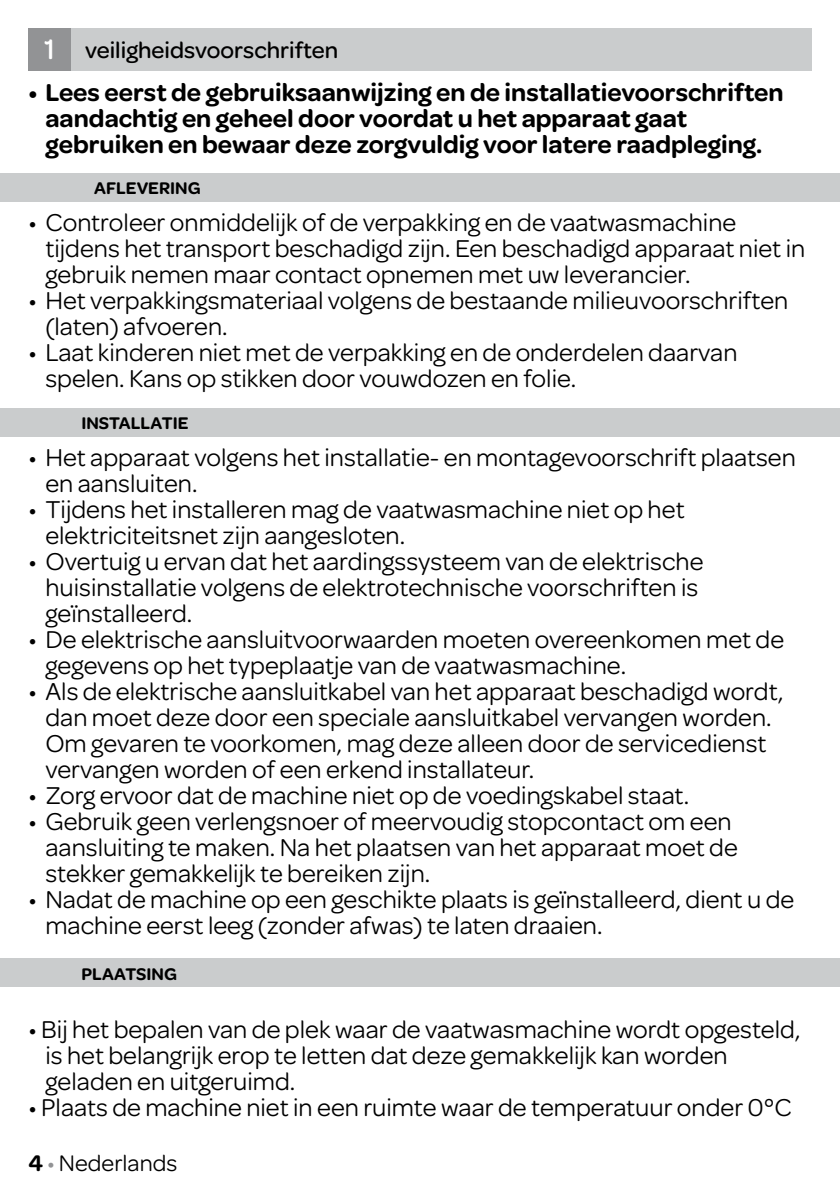
<style>
.page{position:relative;width:840px;height:1191px;background:#fff}
.page>*{position:absolute;margin:0;border:0;box-sizing:border-box;transform-origin:0 0}
.t1{font:26px/26px "Omnes";color:#000}
.t2{font:600 26px/26px "Omnes";color:#000}
.t3{font:500 24px "Omnes";color:#000}
.t4{font:24px "Omnes";color:#000}
.t5{font:600 18px "Omnes";color:#000}
.s1{font-size:30px;color:#fff}
.s2{font-weight:600}
.s3{color:#929395}
</style>
<div class="page">
<div style="left:57px;top:28px;width:754px;height:43px;background:#cacccd"></div>
<div style="left:28px;top:28px;width:43px;height:43px;background:#929395"></div>
<div style="left:0;top:173px;width:839px;height:28px;background:#cacccd"></div>
<div style="left:0;top:408px;width:839px;height:29px;background:#cacccd"></div>
<div style="left:0;top:958px;width:839px;height:28px;background:#cacccd"></div>
<p class="t3" style="left:44px;top:33px;width:295px"><span class="s1">1</span> veiligheidsvoorschriften</p>
<p class="t2" style="left:45px;top:78px;width:739px;text-indent:-17px">• Lees eerst de gebruiksaanwijzing en de installatievoorschriften aandachtig en geheel door voordat u het apparaat gaat gebruiken en bewaar deze zorgvuldig voor latere raadpleging.</p>
<p class="t5" style="left:94px;top:175px;width:108px">AFLEVERING</p>
<p class="t1" style="left:45px;top:208px;width:761px;text-indent:-17px">• Controleer onmiddelijk of de verpakking en de vaatwasmachine tijdens het transport beschadigd zijn. Een beschadigd apparaat niet in gebruik nemen maar contact opnemen met uw leverancier.</p>
<p class="t1" style="left:45px;top:286px;width:744px;text-indent:-17px">• Het verpakkingsmateriaal volgens de bestaande milieuvoorschriften (laten) afvoeren.</p>
<p class="t1" style="left:45px;top:338px;width:693px;text-indent:-17px">• Laat kinderen niet met de verpakking en de onderdelen daarvan spelen. Kans op stikken door vouwdozen en folie.</p>
<p class="t5" style="left:81px;top:410px;width:109px">INSTALLATIE</p>
<p class="t1" style="left:45px;top:442px;width:751px;text-indent:-17px">• Het apparaat volgens het installatie- en montagevoorschrift plaatsen en aansluiten.</p>
<p class="t1" style="left:45px;top:494px;width:640px;text-indent:-17px">• Tijdens het installeren mag de vaatwasmachine niet op het elektriciteitsnet zijn aangesloten.</p>
<p class="t1" style="left:45px;top:546px;width:659px;text-indent:-17px">• Overtuig u ervan dat het aardingssysteem van de elektrische huisinstallatie volgens de elektrotechnische voorschriften is geïnstalleerd.</p>
<p class="t1" style="left:45px;top:624px;width:740px;text-indent:-17px">• De elektrische aansluitvoorwaarden moeten overeenkomen met de gegevens op het typeplaatje van de vaatwasmachine.</p>
<p class="t1" style="left:45px;top:676px;width:739px;text-indent:-17px">• Als de elektrische aansluitkabel van het apparaat beschadigd wordt, dan moet deze door een speciale aansluitkabel vervangen worden.<br>Om gevaren te voorkomen, mag deze alleen door de servicedienst vervangen worden of een erkend installateur.</p>
<p class="t1" style="left:28px;top:780px;width:662px">• Zorg ervoor dat de machine niet op de voedingskabel staat.</p>
<p class="t1" style="left:45px;top:806px;width:693px;text-indent:-17px">• Gebruik geen verlengsnoer of meervoudig stopcontact om een aansluiting te maken. Na het plaatsen van het apparaat moet de stekker gemakkelijk te bereiken zijn.</p>
<p class="t1" style="left:45px;top:884px;width:750px;text-indent:-17px">• Nadat de machine op een geschikte plaats is geïnstalleerd, dient u de machine eerst leeg (zonder afwas) te laten draaien.</p>
<p class="t5" style="left:81px;top:960px;width:97px">PLAATSING</p>
<p class="t1" style="left:45px;top:1014px;width:756px;text-indent:-17px">• Bij het bepalen van de plek waar de vaatwasmachine wordt opgesteld, is het belangrijk erop te letten dat deze gemakkelijk kan worden geladen en uitgeruimd.</p>
<p class="t1" style="left:28px;top:1092px;width:764px">• Plaats de machine niet in een ruimte waar de temperatuur onder 0°C</p>
<p class="t4" style="left:28px;top:1146px;width:150px"><span class="s2">4</span> <span class="s3">•</span> Nederlands</p>
</div>
